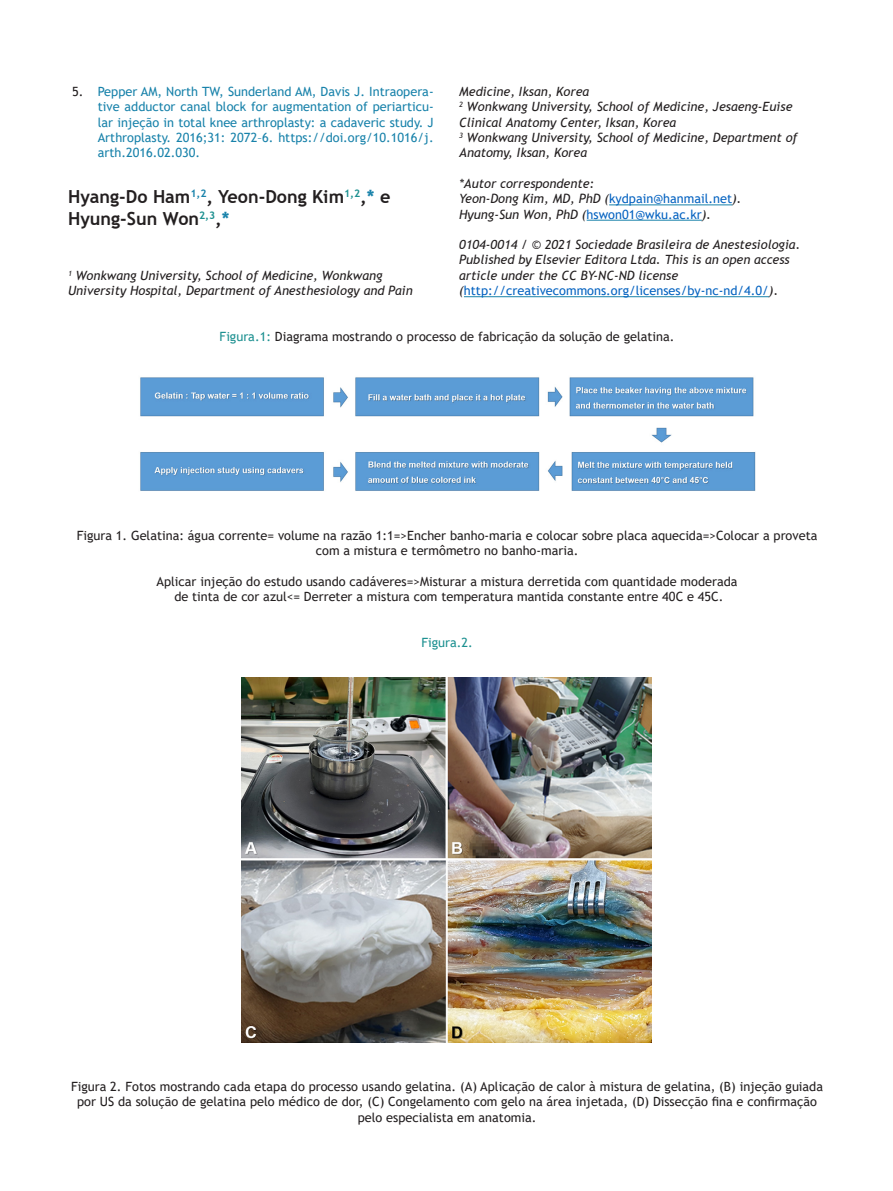
<style>
.page{position:relative;width:893px;height:1191px;background:#fff}
.page>*{position:absolute;margin:0;border:0;box-sizing:border-box;transform-origin:0 0}
.autores{font:700 18px/21.6px "Trebuchet MS";color:#231f20}
.figura{font:12.75px/15.3px "Trebuchet MS";color:#231f20;text-align:center}
.filiação{font:italic 12.75px/15.3px "Trebuchet MS";color:#231f20}
.p_referencias{font:12.75px/15.3px "Trebuchet MS";color:#1882aa;text-align:justify}
.h_figura{font:12.75px "Trebuchet MS";color:#231f20}
.filiação-2{font:12.75px "Trebuchet MS";color:#0563c1}
.h_figura-2{font:12.75px "Trebuchet MS";color:#1c9090}
.s1{color:#231f20}
.s2{color:#1882aa}
.s3{font-style:normal;color:#0563c1}
.s4{font-style:italic;color:#231f20}
.s5{color:#1c9090}
</style>
<div class="page">
<hr style="left:609px;top:204px;width:123px;height:1px;background:#1882aa">
<hr style="left:587px;top:220px;width:115px;height:1px;background:#1882aa">
<hr style="left:464px;top:296px;width:305px;height:1px;background:#1882aa">
<img style="left:140px;top:377px;width:616px;height:114px">
<img style="left:241px;top:677px;width:411px;height:365px">
<p class="p_referencias" style="left:98px;top:84px;width:337px;text-indent:-26px"><span class="s1">5.</span> Pepper AM, North TW, Sunderland AM, Davis J. Intraopera&shy;tive adductor canal block for augmentation of periarticu&shy;lar injeção in total knee arthroplasty: a cadaveric study. J Arthroplasty. 2016;31: 2072–6. https://doi.org/10.1016/j. arth.2016.02.030.</p>
<p class="autores" style="left:68px;top:186px;width:324px">Hyang-Do Ham<sup>1,2</sup>, Yeon-Dong Kim<sup>1,2</sup>,<span class="s2">*</span> e<br>Hyung-Sun Won<sup>2,3</sup>,<span class="s2">*</span></p>
<p class="filiação" style="left:459px;top:84px;width:132px">Medicine, Iksan, Korea</p>
<p class="filiação" style="left:459px;top:99px;width:335px"><sup>2</sup> Wonkwang University, School of Medicine, Jesaeng-Euise<br>Clinical Anatomy Center, Iksan, Korea</p>
<p class="filiação" style="left:459px;top:130px;width:340px"><sup>3</sup> Wonkwang University, School of Medicine, Department of<br>Anatomy, Iksan, Korea</p>
<p class="filiação" style="left:459px;top:176px;width:136px">*Autor correspondente:</p>
<p class="filiação" style="left:459px;top:191px;width:284px">Yeon-Dong Kim, MD, PhD (<span class="s3">kydpain@hanmail.net</span>).</p>
<p class="filiação" style="left:459px;top:206px;width:254px">Hyung-Sun Won, PhD (<span class="s3">hswon01@wku.ac.kr</span>).</p>
<p class="filiação" style="left:459px;top:237px;width:343px">0104-0014 / © 2021 Sociedade Brasileira de Anestesiologia.</p>
<p class="filiação" style="left:459px;top:252px;width:332px">Published by Elsevier Editora Ltda. This is an open access article under the CC BY-NC-ND license</p>
<p class="filiação-2" style="left:459px;top:282px;width:321px"><span class="s4">(</span>http://creativecommons.org/licenses/by-nc-nd/4.0/<span class="s4">).</span></p>
<p class="h_figura" style="left:220px;top:328px;width:456px"><span class="s5">Figura.1:</span> Diagrama mostrando o processo de fabricação da solução de gelatina.</p>
<p class="filiação" style="left:68px;top:268px;width:346px"><sup>1</sup> Wonkwang University, School of Medicine, Wonkwang<br>University Hospital, Department of Anesthesiology and Pain</p>
<p class="figura" style="left:77px;top:528px;width:742px">Figura 1. Gelatina: água corrente= volume na razão 1:1=&gt;Encher banho-maria e colocar sobre placa aquecida=&gt;Colocar a proveta com a mistura e termômetro no banho-maria.</p>
<p class="figura" style="left:157px;top:573px;width:582px">Aplicar injeção do estudo usando cadáveres=&gt;Misturar a mistura derretida com quantidade moderada</p>
<p class="figura" style="left:174px;top:589px;width:551px">de tinta de cor azul&lt;= Derreter a mistura com temperatura mantida constante entre 40C e 45C.</p>
<p class="h_figura-2" style="left:421px;top:634px;width:53px">Figura.2.</p>
<p class="figura" style="left:71px;top:1078px;width:753px">Figura 2. Fotos mostrando cada etapa do processo usando gelatina. (A) Aplicação de calor à mistura de gelatina, (B) injeção guiada por US da solução de gelatina pelo médico de dor, (C) Congelamento com gelo na área injetada, (D) Dissecção fina e confirmação pelo especialista em anatomia.</p>
</div>
